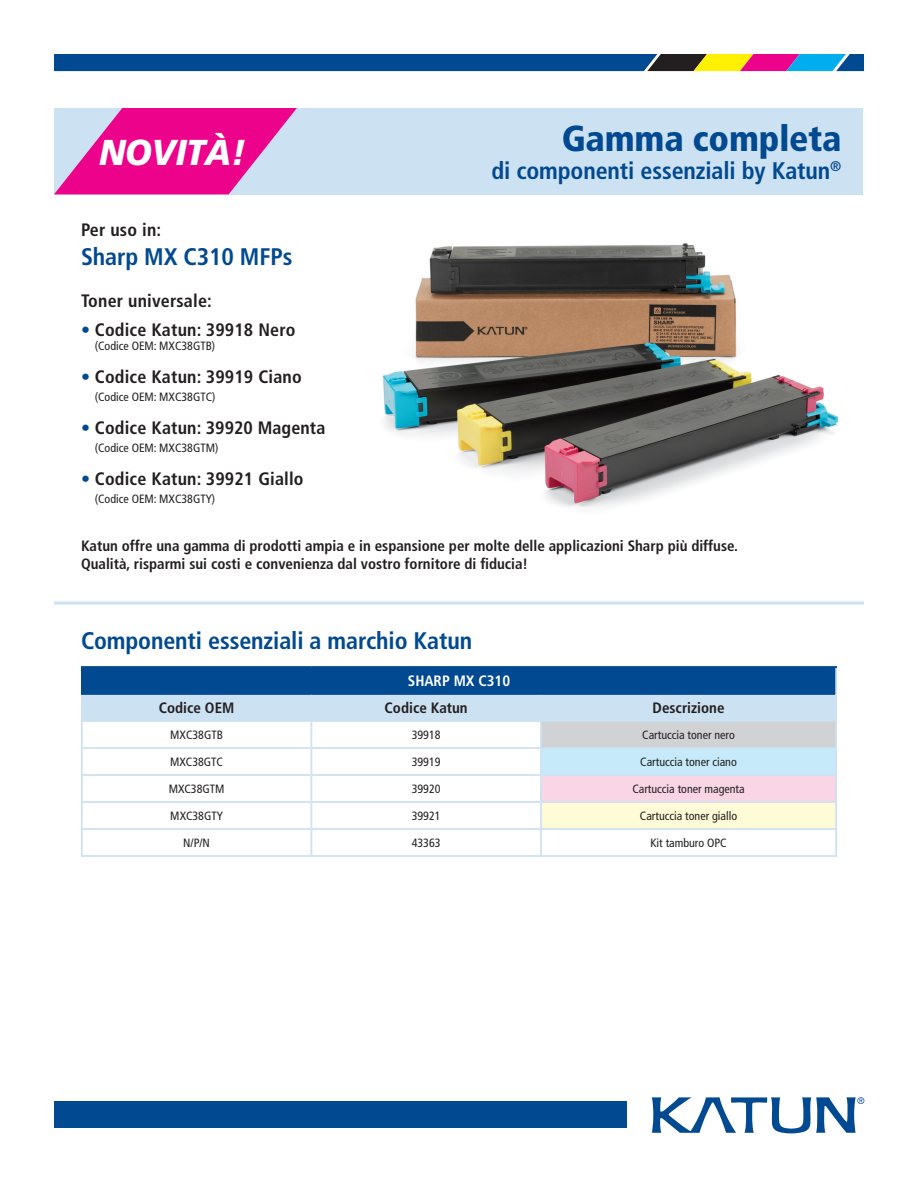
<style>
.page{position:relative;width:918px;height:1188px;background:#fff}
.page>*{position:absolute;margin:0;border:0;box-sizing:border-box;transform-origin:0 0}
.t1{font:900 condensed 36px "Frutiger";letter-spacing:-.005em;color:#014990}
.t2{font:italic 900 36px "Frutiger";letter-spacing:-.01em;color:#fff;scale:.94 1}
.t3{font:700 condensed 24px "Frutiger";letter-spacing:-.005em;color:#014990}
.t4{font:700 condensed 18px "Frutiger";letter-spacing:.01em;color:#231f20}
.t5{font:700 condensed 15px/18px "Frutiger";color:#231f20}
.t6{font:700 condensed 15px "Frutiger";color:#fff}
.t7{font:condensed 12px "Frutiger";color:#231f20}
.s1{color:#014990}
</style>
<div class="page">
<img style="left:383px;top:243px;width:456px;height:265px">
<svg style="left:651px;top:1097px;width:213px;height:37px"></svg>
<div style="left:54px;top:1101px;width:572px;height:27px;background:#014990"></div>
<svg style="left:54px;top:54px;width:810px;height:17px;background:#215387"></svg>
<hr style="left:54px;top:602px;width:810px;height:3px;background:#cce1f2">
<div style="left:82px;top:667px;width:754px;height:27px;background:#014990"></div>
<hr style="left:81px;top:695px;width:2px;height:25px;background:#cce1f2">
<hr style="left:81px;top:693px;width:230px;height:2px;background:#014990">
<hr style="left:81px;top:720px;width:230px;height:2px;background:#cce1f2">
<hr style="left:541px;top:720px;width:296px;height:2px;background:#cce1f2">
<hr style="left:835px;top:694px;width:2px;height:26px;background:#cce1f2">
<hr style="left:835px;top:668px;width:2px;height:26px;background:#cce1f2">
<hr style="left:81px;top:747px;width:230px;height:2px;background:#cce1f2">
<hr style="left:541px;top:747px;width:296px;height:2px;background:#cce1f2">
<hr style="left:81px;top:774px;width:230px;height:2px;background:#cce1f2">
<hr style="left:541px;top:774px;width:296px;height:2px;background:#cce1f2">
<hr style="left:81px;top:801px;width:230px;height:2px;background:#cce1f2">
<hr style="left:541px;top:801px;width:296px;height:2px;background:#cce1f2">
<hr style="left:81px;top:828px;width:230px;height:2px;background:#cce1f2">
<hr style="left:541px;top:828px;width:296px;height:2px;background:#cce1f2">
<hr style="left:835px;top:722px;width:2px;height:25px;background:#cce1f2">
<hr style="left:835px;top:749px;width:2px;height:25px;background:#cce1f2">
<hr style="left:835px;top:776px;width:2px;height:25px;background:#cce1f2">
<hr style="left:835px;top:803px;width:2px;height:25px;background:#cce1f2">
<svg style="left:82px;top:694px;width:754px;height:161px"></svg>
<hr style="left:835px;top:830px;width:2px;height:25px;background:#cce1f2">
<hr style="left:81px;top:855px;width:230px;height:2px;background:#cce1f2">
<hr style="left:541px;top:855px;width:296px;height:2px;background:#cce1f2">
<hr style="left:81px;top:722px;width:2px;height:25px;background:#cce1f2">
<hr style="left:540px;top:722px;width:2px;height:25px;background:#cce1f2">
<hr style="left:81px;top:749px;width:2px;height:25px;background:#cce1f2">
<hr style="left:311px;top:747px;width:230px;height:2px;background:#cce1f2">
<hr style="left:540px;top:749px;width:2px;height:25px;background:#cce1f2">
<hr style="left:81px;top:776px;width:2px;height:25px;background:#cce1f2">
<hr style="left:311px;top:774px;width:230px;height:2px;background:#cce1f2">
<hr style="left:540px;top:776px;width:2px;height:25px;background:#cce1f2">
<hr style="left:81px;top:803px;width:2px;height:25px;background:#cce1f2">
<hr style="left:311px;top:801px;width:230px;height:2px;background:#cce1f2">
<hr style="left:540px;top:803px;width:2px;height:25px;background:#cce1f2">
<hr style="left:81px;top:830px;width:2px;height:25px;background:#cce1f2">
<hr style="left:311px;top:828px;width:230px;height:2px;background:#cce1f2">
<hr style="left:540px;top:830px;width:2px;height:25px;background:#cce1f2">
<hr style="left:311px;top:855px;width:230px;height:2px;background:#cce1f2">
<hr style="left:81px;top:666px;width:230px;height:2px;background:#014990">
<hr style="left:81px;top:668px;width:2px;height:25px;background:#014990">
<hr style="left:311px;top:666px;width:230px;height:2px;background:#014990">
<hr style="left:541px;top:666px;width:296px;height:2px;background:#014990">
<div style="left:55px;top:108px;width:808px;height:86px;background:#cce1f2"></div>
<svg style="left:54px;top:108px;width:243px;height:86px"></svg>
<p class="t2" style="left:99px;top:131px;width:157px">NOVITÀ!</p>
<p class="t1" style="left:562px;top:116px;width:281px">Gamma completa</p>
<p class="t3" style="left:491px;top:157px;width:352px">di componenti essenziali by Katun<sup>®</sup></p>
<p class="t4" style="left:81px;top:219px;width:82px">Per uso in:</p>
<p class="t3" style="left:81px;top:242px;width:213px">Sharp MX C310 MFPs</p>
<p class="t4" style="left:81px;top:290px;width:132px">Toner universale:</p>
<p class="t4" style="left:81px;top:319px;width:216px"><span class="s1">•</span> Codice Katun: 39918 Nero</p>
<p class="t7" style="left:95px;top:339px;width:122px">(Codice OEM: MXC38GTB)</p>
<p class="t4" style="left:81px;top:366px;width:222px"><span class="s1">•</span> Codice Katun: 39919 Ciano</p>
<p class="t7" style="left:95px;top:390px;width:122px">(Codice OEM: MXC38GTC)</p>
<p class="t4" style="left:81px;top:417px;width:246px"><span class="s1">•</span> Codice Katun: 39920 Magenta</p>
<p class="t7" style="left:95px;top:441px;width:125px">(Codice OEM: MXC38GTM)</p>
<p class="t4" style="left:81px;top:468px;width:224px"><span class="s1">•</span> Codice Katun: 39921 Giallo</p>
<p class="t7" style="left:95px;top:492px;width:122px">(Codice OEM: MXC38GTY)</p>
<p class="t5" style="left:81px;top:537px;width:659px">Katun offre una gamma di prodotti ampia e in espansione per molte delle applicazioni Sharp più diffuse.<br>Qualità, risparmi sui costi e convenienza dal vostro fornitore di fiducia!</p>
<p class="t3" style="left:81px;top:626px;width:393px">Componenti essenziali a marchio Katun</p>
<p class="t6" style="left:408px;top:672px;width:104px">SHARP MX C310</p>
<p class="t5" style="left:159px;top:699px;width:77px">Codice OEM</p>
<p class="t5" style="left:385px;top:699px;width:85px">Codice Katun</p>
<p class="t5" style="left:653px;top:699px;width:73px">Descrizione</p>
<p class="t7" style="left:170px;top:728px;width:54px">MXC38GTB</p>
<p class="t7" style="left:412px;top:728px;width:30px">39918</p>
<p class="t7" style="left:642px;top:728px;width:94px">Cartuccia toner nero</p>
<p class="t7" style="left:170px;top:755px;width:54px">MXC38GTC</p>
<p class="t7" style="left:412px;top:755px;width:30px">39919</p>
<p class="t7" style="left:640px;top:755px;width:98px">Cartuccia toner ciano</p>
<p class="t7" style="left:169px;top:782px;width:57px">MXC38GTM</p>
<p class="t7" style="left:412px;top:782px;width:30px">39920</p>
<p class="t7" style="left:632px;top:782px;width:114px">Cartuccia toner magenta</p>
<p class="t7" style="left:170px;top:809px;width:54px">MXC38GTY</p>
<p class="t7" style="left:412px;top:809px;width:30px">39921</p>
<p class="t7" style="left:640px;top:809px;width:99px">Cartuccia toner giallo</p>
<p class="t7" style="left:183px;top:836px;width:28px">N/P/N</p>
<p class="t7" style="left:412px;top:836px;width:30px">43363</p>
<p class="t7" style="left:650px;top:836px;width:78px">Kit tamburo OPC</p>
</div>
